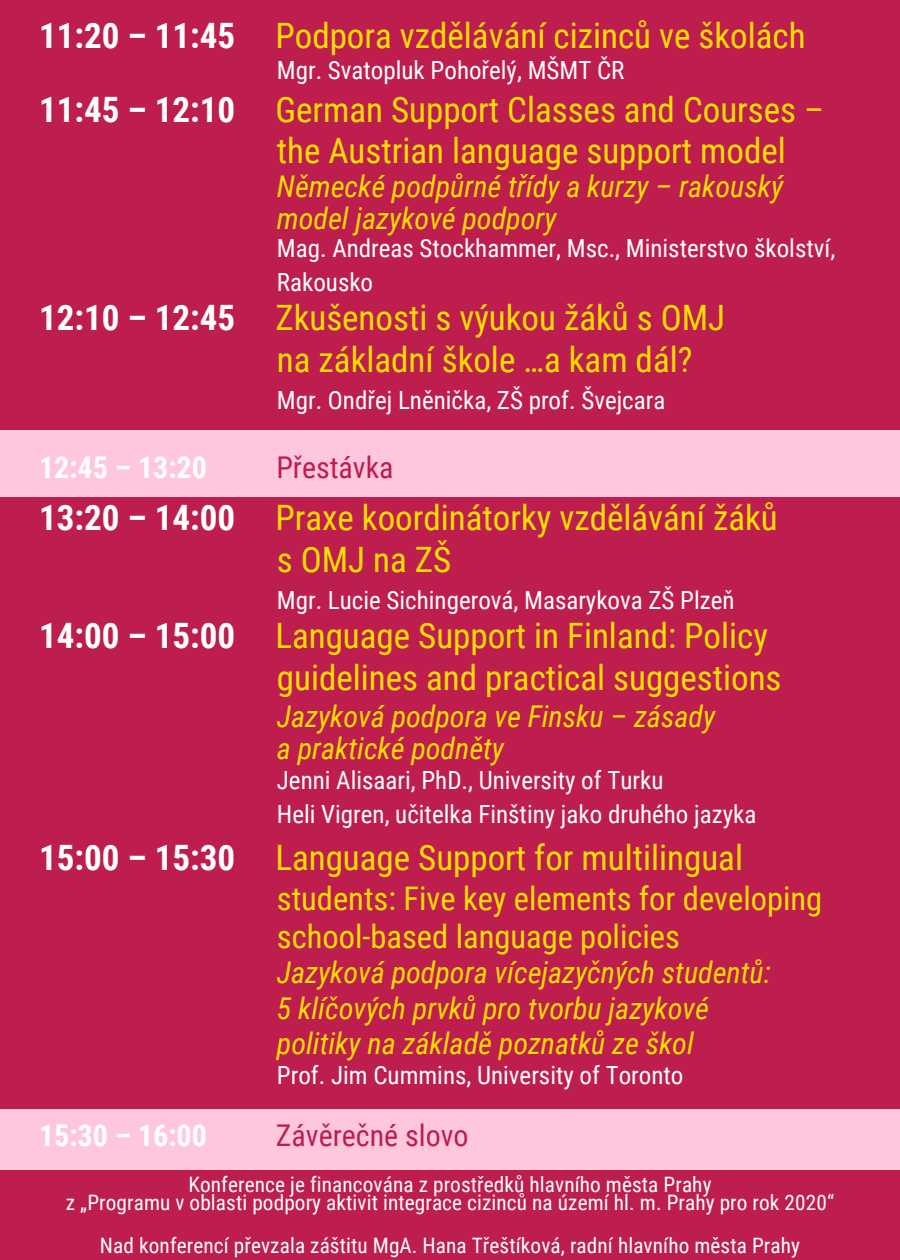
<style>
.page{position:relative;width:900px;height:1260px;background:#ffc7dd}
.page>*{position:absolute;margin:0;border:0;box-sizing:border-box;transform-origin:0 0}
.t1{font:35px/41px "Roboto Condensed";color:#ffde00}
.t2{font:32.5px/38.5px "Roboto Condensed";color:#ffde00}
.t3{font:italic 30px/32px "Roboto Condensed";color:#ffde00}
.t4{font:30px "Roboto Condensed";color:#bd1e4e}
.t5{font:700 30px "Roboto Condensed";color:#fff}
.t6{font:25px/33.8px "Roboto Condensed";color:#fff}
.t7{font:21.25px/17.8px "Roboto Condensed";letter-spacing:.005em;color:#fff;text-align:center}
.s1{font-weight:700;color:#fff}
</style>
<div class="page">
<div style="left:0;top:498px;width:900px;height:611px;background:#bd1e4e"></div>
<div style="left:0;top:0;width:900px;height:430px;background:#bd1e4e"></div>
<div style="left:0;top:1170px;width:900px;height:90px;background:#bd1e4e"></div>
<p class="t1" style="left:39px;top:15px;width:768px"><span class="s1">11:20 – 11:45</span> Podpora vzdělávání cizinců ve školách</p>
<p class="t6" style="left:277px;top:54px;width:349px">Mgr. Svatopluk Pohořelý, MŠMT ČR</p>
<p class="t1" style="left:277px;top:90px;width:549px;text-indent:-238px"><span class="s1">11:45 – 12:10</span> German Support Classes and Courses – the Austrian language support model</p>
<p class="t3" style="left:277px;top:171px;width:508px">Německé podpůrné třídy a kurzy – rakouský model jazykové podpory</p>
<p class="t6" style="left:277px;top:232px;width:560px">Mag. Andreas Stockhammer, Msc., Ministerstvo školství,<br>Rakousko</p>
<p class="t1" style="left:277px;top:297px;width:450px;line-height:41.8px;text-indent:-238px"><span class="s1">12:10 – 12:45</span> Zkušenosti s výukou žáků s OMJ na základní škole …a kam dál?</p>
<p class="t6" style="left:277px;top:384px;width:390px">Mgr. Ondřej Lněnička, ZŠ prof. Švejcara</p>
<p class="t5" style="left:39px;top:450px;width:169px">12:45 – 13:20</p>
<p class="t4" style="left:276px;top:450px;width:119px">Přestávka</p>
<p class="t1" style="left:39px;top:497px;width:740px"><span class="s1">13:20 – 14:00</span> Praxe koordinátorky vzdělávání žáků</p>
<p class="t1" style="left:277px;top:539px;width:176px">s OMJ na ZŠ</p>
<p class="t6" style="left:277px;top:584px;width:459px">Mgr. Lucie Sichingerová, Masarykova ZŠ Plzeň</p>
<p class="t1" style="left:39px;top:616px;width:730px"><span class="s1">14:00 – 15:00</span> Language Support in Finland: Policy</p>
<p class="t1" style="left:277px;top:657px;width:506px">guidelines and practical suggestions</p>
<p class="t3" style="left:277px;top:701px;width:440px">Jazyková podpora ve Finsku – zásady a praktické podněty</p>
<p class="t6" style="left:277px;top:763px;width:481px">Jenni Alisaari, PhD., University of Turku<br>Heli Vigren, učitelka Finštiny jako druhého jazyka</p>
<p class="t1" style="left:39px;top:837px;width:705px"><span class="s1">15:00 – 15:30</span> Language Support for multilingual</p>
<p class="t2" style="left:277px;top:880px;width:547px">students: Five key elements for developing school-based language policies</p>
<p class="t3" style="left:277px;top:956px;width:495px;line-height:35.2px">Jazyková podpora vícejazyčných studentů:<br>5 klíčových prvků pro tvorbu jazykové politiky na základě poznatků ze škol</p>
<p class="t6" style="left:277px;top:1059px;width:408px">Prof. Jim Cummins, University of Toronto</p>
<p class="t5" style="left:39px;top:1119px;width:169px">15:30 – 16:00</p>
<p class="t4" style="left:276px;top:1119px;width:194px">Závěrečné slovo</p>
<p class="t7" style="left:66px;top:1176px;width:770px">Konference je financována z prostředků hlavního města Prahy<br>z „Programu v oblasti podpory aktivit integrace cizinců na území hl. m. Prahy pro rok 2020“</p>
<p class="t7" style="left:100px;top:1236px;width:701px">Nad konferencí převzala záštitu MgA. Hana Třeštíková, radní hlavního města Prahy</p>
</div>
